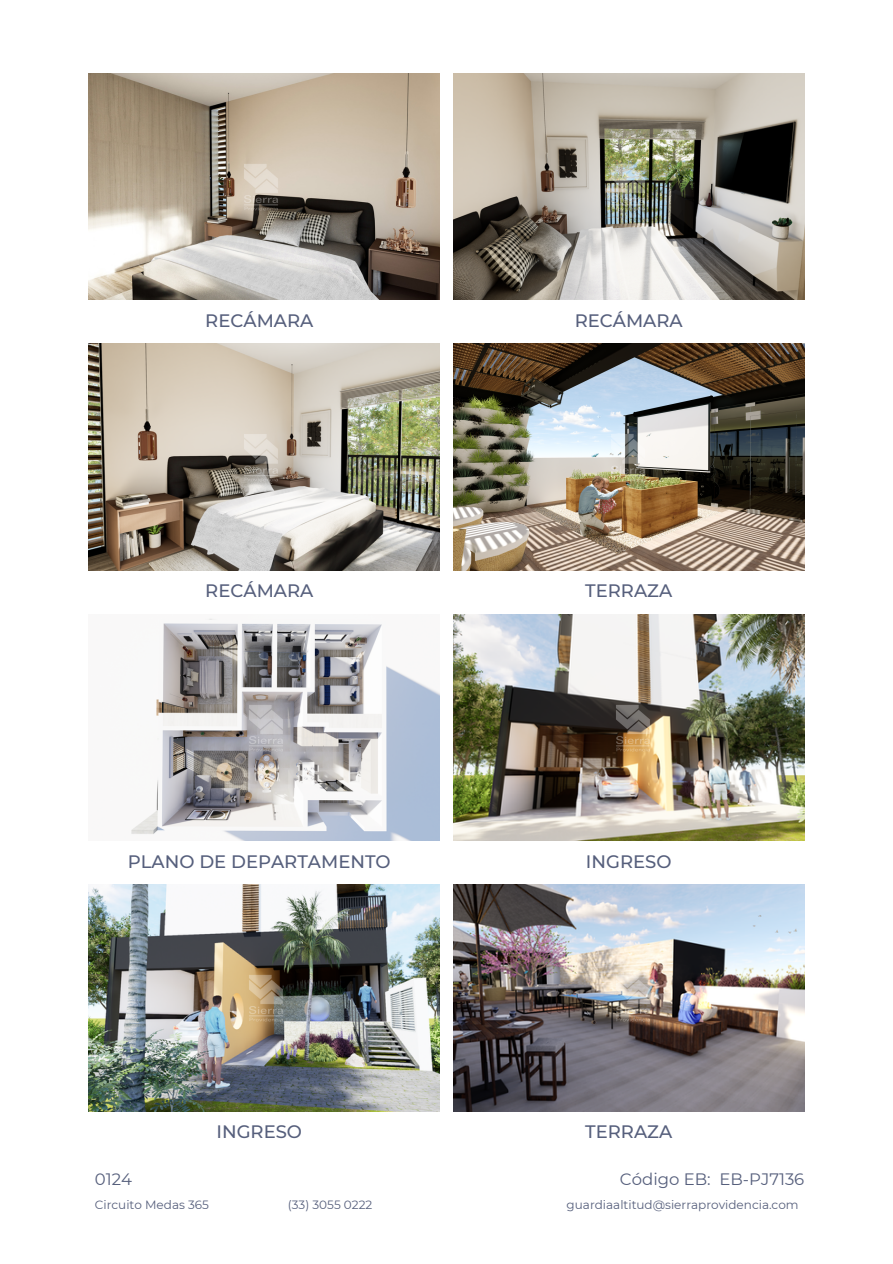
<style>
.page{position:relative;width:893px;height:1264px;background:#fff}
.page>*{position:absolute;margin:0;border:0;box-sizing:border-box;transform-origin:0 0}
.t1{font:500 18px "Montserrat";color:#565f7c}
.t2{font:16.5px "Montserrat";color:#565f7c}
.t3{font:12px "Montserrat";color:#565f7c}
</style>
<div class="page">
<img style="left:453px;top:73px;width:351px;height:227px">
<img style="left:89px;top:73px;width:351px;height:227px">
<img style="left:453px;top:344px;width:351px;height:226px">
<img style="left:89px;top:344px;width:351px;height:226px">
<img style="left:453px;top:614px;width:351px;height:226px">
<img style="left:131px;top:618px;width:309px;height:222px">
<img style="left:453px;top:884px;width:351px;height:227px">
<img style="left:89px;top:884px;width:351px;height:227px">
<img style="left:237px;top:428px;width:44px;height:58px">
<img style="left:237px;top:158px;width:44px;height:57px">
<img style="left:242px;top:969px;width:44px;height:57px">
<img style="left:242px;top:699px;width:44px;height:57px">
<img style="left:604px;top:428px;width:44px;height:58px">
<img style="left:604px;top:158px;width:44px;height:57px">
<img style="left:609px;top:969px;width:44px;height:57px">
<img style="left:609px;top:699px;width:44px;height:57px">
<p class="t1" style="left:205px;top:309px;width:109px">RECÁMARA</p>
<p class="t1" style="left:574px;top:309px;width:109px">RECÁMARA</p>
<h1 class="t1" style="left:205px;top:579px;width:109px">RECÁMARA</h1>
<h1 class="t1" style="left:585px;top:579px;width:88px">TERRAZA</h1>
<p class="t1" style="left:128px;top:850px;width:264px">PLANO DE DEPARTAMENTO</p>
<p class="t1" style="left:586px;top:850px;width:87px">INGRESO</p>
<h1 class="t1" style="left:216px;top:1120px;width:87px">INGRESO</h1>
<h1 class="t1" style="left:585px;top:1120px;width:88px">TERRAZA</h1>
<p class="t2" style="left:95px;top:1169px;width:39px">0124</p>
<h2 class="t2" style="left:620px;top:1169px;width:186px">Código EB: EB-PJ7136</h2>
<p class="t3" style="left:95px;top:1197px;width:116px">Circuito Medas 365</p>
<p class="t3" style="left:288px;top:1197px;width:86px">(33) 3055 0222</p>
<h1 class="t3" style="left:566px;top:1197px;width:233px">guardiaaltitud@sierraprovidencia.com</h1>
</div>
